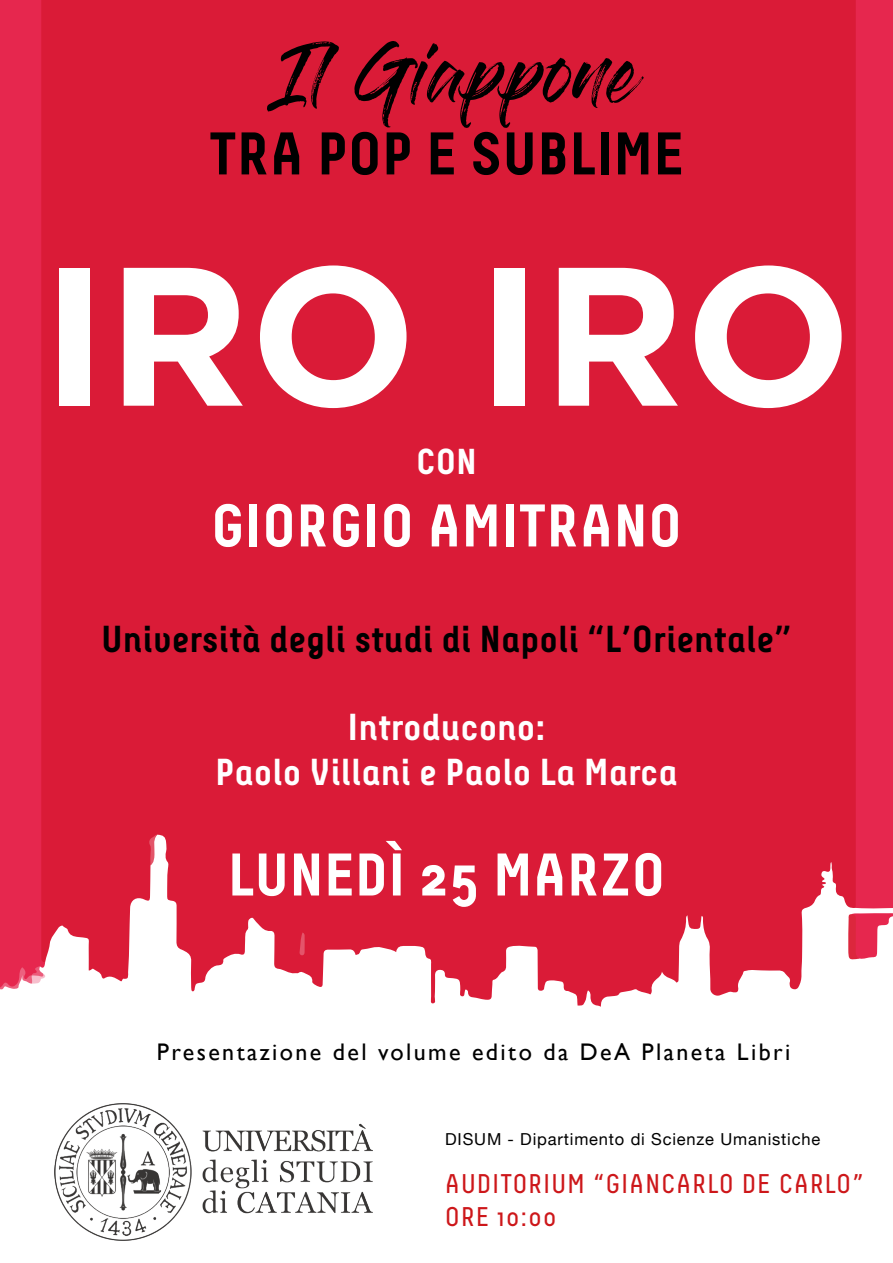
<style>
.page{position:relative;width:893px;height:1263px;background:#fff}
.page>*{position:absolute;margin:0;border:0;box-sizing:border-box;transform-origin:0 0}
.t1{font:700 196.95px "Gotham";color:#fff}
.t2{font:700 60px "Decima+";color:#fff}
.t3{font:700 60px "Decima+";color:#000}
.t4{font:60px "Gloss And Bloom";color:#000}
.t5{font:700 37.5px "Decima+";color:#000}
.t6{font:700 37.5px "Decima+";color:#fff}
.t7{font:700 36px "Decima+";color:#fff}
.t8{font:27px "Decima Plus";letter-spacing:.05em;color:#cd171a}
.t9{font:24px "Gill Sans";letter-spacing:.1em;color:#000}
.t10{font:16.5px "Helvetica Neue";letter-spacing:.05em;color:#000}
</style>
<div class="page">
<div style="left:46px;top:0;width:802px;height:1007px;background:#da1b37"></div>
<svg style="left:148px;top:835px;width:9px;height:30px"></svg>
<svg style="left:299px;top:932px;width:6px;height:23px"></svg>
<svg style="left:848px;top:0;width:45px;height:960px;background:#e3294c"></svg>
<svg style="left:0;top:0;width:46px;height:990px;background:#e5274d"></svg>
<img style="left:54px;top:1103px;width:319px;height:138px">
<p class="t4" style="left:284px;top:47px;width:353px">Il Giappone</p>
<p class="t3" style="left:209px;top:118px;width:477px">TRA POP E SUBLIME</p>
<p class="t1" style="left:41px;top:222px;width:812px">IRO IRO</p>
<p class="t7" style="left:416px;top:441px;width:62px">CON</p>
<p class="t2" style="left:211px;top:490px;width:472px">GIORGIO AMITRANO</p>
<p class="t5" style="left:101px;top:616px;width:692px">Università degli studi di Napoli “L’Orientale”</p>
<p class="t6" style="left:348px;top:705px;width:199px">Introducono:</p>
<p class="t6" style="left:215px;top:750px;width:464px">Paolo Villani e Paolo La Marca</p>
<p class="t2" style="left:228px;top:839px;width:439px">LUNEDÌ 25 MARZO</p>
<p class="t9" style="left:157px;top:1037px;width:635px">Presentazione del volume edito da DeA Planeta Libri</p>
<p class="t10" style="left:445px;top:1127px;width:377px">DISUM - Dipartimento di Scienze Umanistiche</p>
<p class="t8" style="left:445px;top:1169px;width:419px">AUDITORIUM “GIANCARLO DE CARLO”</p>
<p class="t8" style="left:445px;top:1201px;width:113px">ORE 10:00</p>
</div>
